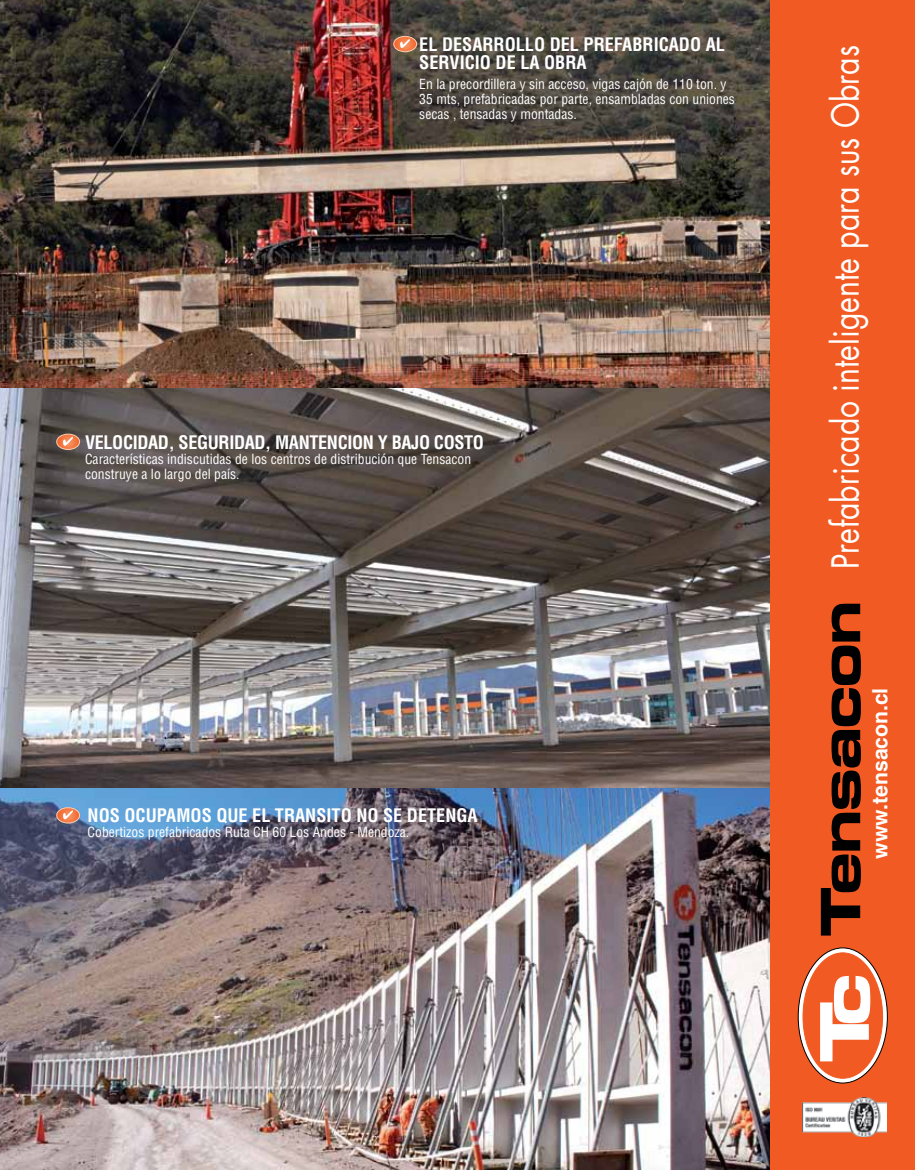
<style>
.page{position:relative;width:915px;height:1170px;background:#fff}
.page>*{position:absolute;margin:0;border:0;box-sizing:border-box;transform-origin:0 0}
.t1{font:36.3px "Futura";color:#fff;scale:.83 1}
.t2{font:700 21.15px "Helvetica";color:#fff}
.t3{font:700 condensed 18.15px/18.1px "Helvetica";color:#fff}
.t4{font:700 condensed 18.15px "Helvetica";letter-spacing:-.02em;color:#fff}
.t5{font:condensed 13.65px/15.1px "Helvetica";color:#fff}
</style>
<div class="page">
<img style="left:0;top:0;width:770px;height:389px">
<img style="left:0;top:787px;width:770px;height:382px">
<img style="left:0;top:389px;width:770px;height:398px">
<div style="left:770px;top:0;width:144px;height:1169px;background:#f15a23"></div>
<svg style="left:820px;top:603px;width:40px;height:332px"></svg>
<svg style="left:797px;top:947px;width:90px;height:135px;background:#dabfb6"></svg>
<div style="left:802px;top:952px;width:80px;height:126px;background:#f15a23;border-radius:50%"></div>
<svg style="left:820px;top:975px;width:50px;height:86px"></svg>
<img style="left:802px;top:1097px;width:84px;height:39px">
<div style="left:393px;top:36px;width:24px;height:16px;border:1px solid #fccaad;border-radius:50%"></div>
<svg style="left:393px;top:36px;width:23px;height:16px"></svg>
<div style="left:56px;top:433px;width:24px;height:17px;border:1px solid #fccaad;border-radius:50%"></div>
<svg style="left:57px;top:434px;width:22px;height:15px"></svg>
<div style="left:56px;top:807px;width:24px;height:16px;border:1px solid #fccaad;border-radius:50%"></div>
<svg style="left:57px;top:807px;width:22px;height:16px"></svg>
<h3 class="t3" style="left:419px;top:35px;width:307px">EL DESARROLLO DEL PREFABRICADO AL<br>SERVICIO DE LA OBRA</h3>
<p class="t5" style="left:419px;top:76px;width:317px">En la precordillera y sin acceso, vigas cajón de 110 ton. y<br>35 mts, prefabricadas por parte, ensambladas con uniones secas , tensadas y montadas.</p>
<h3 class="t4" style="left:85px;top:430px;width:400px">VELOCIDAD, SEGURIDAD, MANTENCION Y BAJO COSTO</h3>
<p class="t5" style="left:85px;top:451px;width:387px">Características indiscutidas de los centros de distribución que Tensacon construye a lo largo del país.</p>
<h3 class="t3" style="left:88px;top:806px;width:391px">NOS OCUPAMOS QUE EL TRANSITO NO SE DETENGA</h3>
<p class="t5" style="left:88px;top:824px;width:323px">Cobertizos prefabricados Ruta CH 60 Los Andes - Mendoza.</p>
<h1 class="t1" style="left:820px;top:569px;width:633px;rotate:-90deg">Prefabricado inteligente para sus Obras</h1>
<h2 class="t2" style="left:866px;top:858px;width:172px;rotate:-90deg">www.tensacon.cl</h2>
</div>
